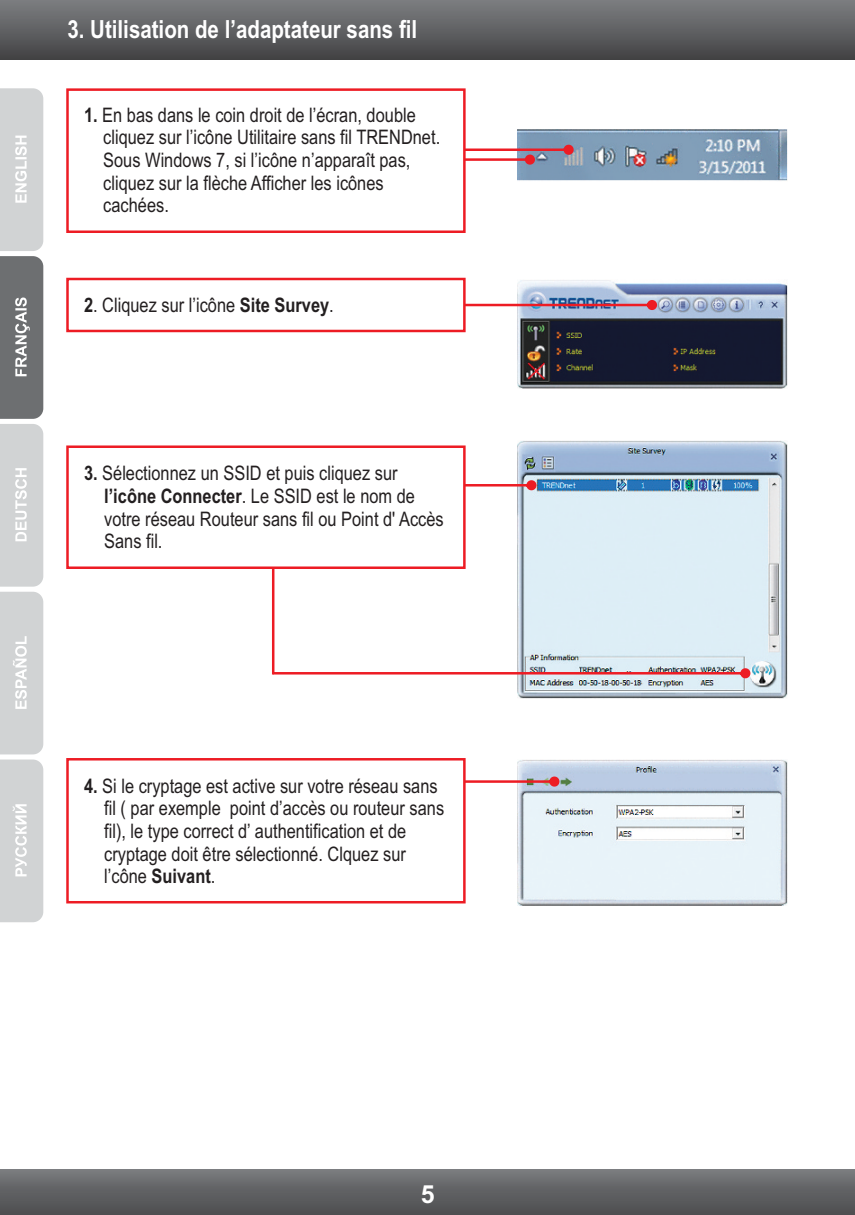
<style>
.page{position:relative;width:855px;height:1215px;background:#fff}
.page>*{position:absolute;margin:0;border:0;box-sizing:border-box;transform-origin:0 0}
.t1{font:700 25px "Arial Narrow";color:#fff}
.t2{font:700 25px "Arial";color:#fff}
.t3{font:20px/22.8px "Arial Narrow";color:#231f20}
.s1{font-weight:700}
</style>
<div class="page">
<svg style="left:0;top:88px;width:43px;height:666px;background:#bec0c1"></svg>
<svg style="left:0;top:760px;width:43px;height:162px;background:#d3d5d6"></svg>
<div style="left:0;top:0;width:855px;height:59px;background:linear-gradient(to bottom,#7d7f81,#434345)"></div>
<div style="left:0;top:1170px;width:855px;height:45px;background:linear-gradient(to bottom,#77787b,#4c4c4e)"></div>
<img style="left:518px;top:129px;width:270px;height:52px">
<svg style="left:467px;top:145px;width:107px;height:20px"></svg>
<svg style="left:66px;top:88px;width:401px;height:145px"></svg>
<img style="left:518px;top:283px;width:270px;height:106px">
<svg style="left:66px;top:277px;width:591px;height:56px"></svg>
<img style="left:518px;top:759px;width:270px;height:146px">
<img style="left:518px;top:441px;width:270px;height:257px">
<svg style="left:272px;top:540px;width:478px;height:138px;fill:#deeef7"></svg>
<svg style="left:467px;top:480px;width:70px;height:10px"></svg>
<svg style="left:66px;top:445px;width:401px;height:125px"></svg>
<svg style="left:467px;top:777px;width:92px;height:10px"></svg>
<svg style="left:66px;top:758px;width:401px;height:146px"></svg>
<p class="t1" style="left:68px;top:20px;width:351px">3. Utilisation de l’adaptateur sans fil</p>
<p class="t3" style="left:103px;top:105px;width:338px;text-indent:-19px"><span class="s1">1.</span> En bas dans le coin droit de l’écran, double cliquez sur l’icône Utilitaire sans fil TRENDnet.<br>Sous Windows 7, si l’icône n’apparaît pas, cliquez sur la flèche Afficher les icônes cachées.</p>
<p class="t3" style="left:84px;top:296px;width:251px"><span class="s1">2</span>. Cliquez sur l’icône <span class="s1">Site Survey</span>.</p>
<p class="t3" style="left:104px;top:464px;width:341px;text-indent:-20px"><span class="s1">3.</span> Sélectionnez un SSID et puis cliquez sur <span class="s1">l’icône Connecter</span>. Le SSID est le nom de votre réseau Routeur sans fil ou Point d' Accès Sans fil.</p>
<p class="t3" style="left:104px;top:776px;width:342px;text-indent:-20px"><span class="s1">4.</span> Si le cryptage est active sur votre réseau sans fil ( par exemple point d’accès ou routeur sans fil), le type correct d’ authentification et de cryptage doit être sélectionné. Clquez sur l’cône <span class="s1">Suivant</span>.</p>
<p class="t2" style="left:421px;top:1185px;width:15px">5</p>
</div>
